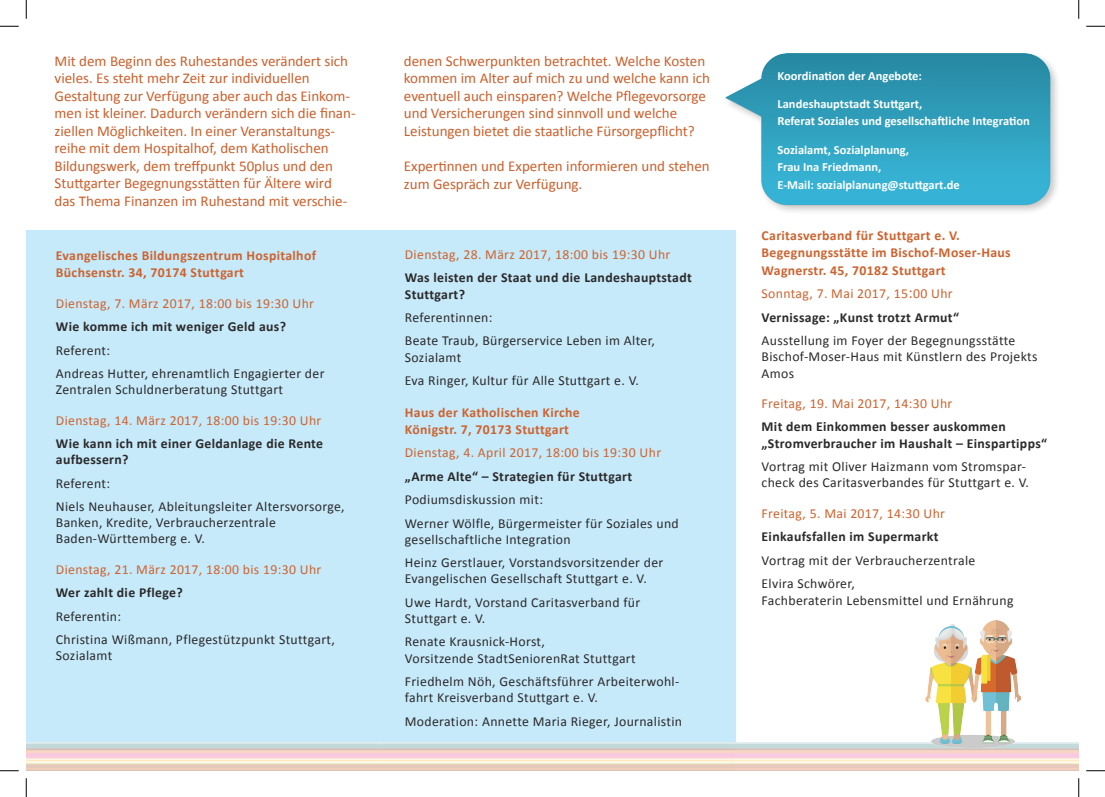
<style>
.page{position:relative;width:1105px;height:797px;background:#fff}
.page>*{position:absolute;margin:0;border:0;box-sizing:border-box;transform-origin:0 0}
.t1{font:15px/17.5px "Calibri";color:#cb5f2b}
.t2{font:13.75px/16.2px "Calibri";letter-spacing:.025em;color:#2b292a}
.t3{font:700 13.75px/16.2px "Calibri";letter-spacing:.025em;color:#2b292a}
.t4{font:13.75px "Calibri";letter-spacing:.025em;color:#cd632f}
.t5{font:700 13.75px/17.5px "Calibri";letter-spacing:.025em;color:#cd632f}
.t6{font:700 12.5px/17.5px "Calibri";color:#fff}
.s1{font-size:16.25px}
</style>
<div class="page">
<div style="left:722px;top:50px;width:338px;height:165px;background:#231f20;opacity:.25"></div>
<img style="left:725px;top:54px;width:326px;height:151px">
<div style="left:26px;top:230px;width:710px;height:512px;background:#c6eafa"></div>
<img style="left:925px;top:621px;width:96px;height:126px">
<svg style="left:0;top:25px;width:19px;height:2px"></svg>
<svg style="left:1086px;top:25px;width:19px;height:2px"></svg>
<svg style="left:0;top:770px;width:19px;height:1px"></svg>
<svg style="left:1086px;top:770px;width:19px;height:1px"></svg>
<svg style="left:25px;top:0;width:2px;height:19px"></svg>
<svg style="left:25px;top:778px;width:2px;height:19px"></svg>
<svg style="left:1078px;top:0;width:1px;height:19px"></svg>
<svg style="left:1078px;top:778px;width:1px;height:19px"></svg>
<p class="t1" style="left:55px;top:52px;width:302px">Mit dem Beginn des Ruhestandes verändert sich vieles. Es steht mehr Zeit zur individuellen Gestaltung zur Verfügung aber auch das Einkom&shy;men ist kleiner. Dadurch verändern sich die finan&shy;ziellen Möglichkeiten. In einer Veranstaltungs&shy;reihe mit dem Hospitalhof, dem Katholischen Bildungswerk, dem treffpunkt 50plus und den Stuttgarter Begegnungsstätten für Ältere wird das Thema Finanzen im Ruhestand mit verschie-</p>
<p class="t1" style="left:404px;top:52px;width:308px">denen Schwerpunkten betrachtet. Welche Kosten kommen im Alter auf mich zu und welche kann ich eventuell auch einsparen? Welche Pflegevorsorge und Versicherungen sind sinnvoll und welche Leistungen bietet die staatliche Fürsorgepflicht?</p>
<p class="t1" style="left:404px;top:157px;width:307px">Expertinnen und Experten informieren und stehen zum Gespräch zur Verfügung.</p>
<p class="t5" style="left:56px;top:246px;width:262px">Evangelisches Bildungszentrum Hospitalhof<br>Büchsenstr. 34, 70174 Stuttgart</p>
<p class="t4" style="left:56px;top:294px;width:260px">Dienstag, 7. März 2017, 18:00 bis 19:30 Uhr</p>
<p class="t3" style="left:56px;top:318px;width:232px">Wie komme ich mit weniger Geld aus?</p>
<p class="t2" style="left:56px;top:342px;width:56px">Referent:</p>
<p class="t2" style="left:56px;top:365px;width:270px">Andreas Hutter, ehrenamtlich Engagierter der<br>Zentralen Schuldnerberatung Stuttgart</p>
<p class="t4" style="left:56px;top:411px;width:267px">Dienstag, 14. März 2017, 18:00 bis 19:30 Uhr</p>
<p class="t3" style="left:56px;top:435px;width:269px">Wie kann ich mit einer Geldanlage die Rente aufbessern?</p>
<p class="t2" style="left:56px;top:475px;width:56px">Referent:</p>
<p class="t2" style="left:56px;top:498px;width:290px">Niels Neuhauser, Ableitungsleiter Altersvorsorge,<br>Banken, Kredite, Verbraucherzentrale<br>Baden-Württemberg e. V.</p>
<p class="t4" style="left:56px;top:560px;width:267px">Dienstag, 21. März 2017, 18:00 bis 19:30 Uhr</p>
<p class="t3" style="left:56px;top:584px;width:128px">Wer zahlt die Pflege?</p>
<p class="t2" style="left:56px;top:608px;width:67px">Referentin:</p>
<p class="t2" style="left:56px;top:631px;width:281px">Christina Wißmann, Pflegestützpunkt Stuttgart,<br>Sozialamt</p>
<p class="t4" style="left:405px;top:246px;width:267px">Dienstag, 28. März 2017, 18:00 bis 19:30 Uhr</p>
<p class="t3" style="left:405px;top:270px;width:288px">Was leisten der Staat und die Landeshauptstadt<br>Stuttgart?</p>
<p class="t2" style="left:405px;top:309px;width:89px">Referentinnen:</p>
<p class="t2" style="left:405px;top:333px;width:252px">Beate Traub, Bürgerservice Leben im Alter,<br>Sozialamt</p>
<p class="t2" style="left:405px;top:372px;width:236px">Eva Ringer, Kultur für Alle Stuttgart e. V.</p>
<p class="t5" style="left:405px;top:403px;width:176px">Haus der Katholischen Kirche<br>Königstr. 7, 70173 Stuttgart</p>
<p class="t4" style="left:405px;top:444px;width:258px">Dienstag, 4. April 2017, 18:00 bis 19:30 Uhr</p>
<p class="t3" style="left:405px;top:468px;width:229px">„Arme Alte“ – Strategien für Stuttgart</p>
<p class="t2" style="left:405px;top:491px;width:140px">Podiumsdiskussion mit:</p>
<p class="t2" style="left:405px;top:515px;width:275px">Werner Wölfle, Bürgermeister für Soziales und gesellschaftliche Integration</p>
<p class="t2" style="left:405px;top:554px;width:260px">Heinz Gerstlauer, Vorstandsvorsitzender der<br>Evangelischen Gesellschaft Stuttgart e. V.</p>
<p class="t2" style="left:405px;top:594px;width:237px">Uwe Hardt, Vorstand Caritasverband für<br>Stuttgart e. V.</p>
<p class="t2" style="left:405px;top:633px;width:232px">Renate Krausnick-Horst,<br>Vorsitzende StadtSeniorenRat Stuttgart</p>
<p class="t2" style="left:405px;top:673px;width:276px">Friedhelm Nöh, Geschäftsführer Arbeiterwohl&shy;fahrt Kreisverband Stuttgart e. V.</p>
<p class="t2" style="left:405px;top:713px;width:279px">Moderation: Annette Maria Rieger, Journalistin</p>
<p class="t6" style="left:777px;top:67px;width:146px">Koordination der Angebote:</p>
<p class="t6" style="left:777px;top:95px;width:146px">Landeshauptstadt Stuttgart,</p>
<p class="t6" style="left:777px;top:112px;width:254px">Referat Soziales und gesellschaftliche Integration</p>
<p class="t6" style="left:777px;top:141px;width:133px">Sozialamt, Sozialplanung,</p>
<p class="t6" style="left:777px;top:158px;width:184px">Frau Ina Friedmann,<br>E-Mail: sozialplanung@stuttgart.de</p>
<p class="t5" style="left:761px;top:227px;width:251px">Caritasverband für Stuttgart e. V.<br>Begegnungsstätte im Bischof-Moser-Haus<br>Wagnerstr. 45, 70182 Stuttgart</p>
<p class="t4" style="left:761px;top:285px;width:193px">Sonntag, 7. Mai 2017, 15<span class="s1">:</span>00 Uhr</p>
<p class="t3" style="left:761px;top:309px;width:199px">Vernissage: „Kunst trotzt Armut“</p>
<p class="t2" style="left:761px;top:332px;width:278px">Ausstellung im Foyer der Begegnungsstätte<br>Bischof-Moser-Haus mit Künstlern des Projekts<br>Amos</p>
<p class="t4" style="left:761px;top:395px;width:192px">Freitag, 19. Mai 2017, 14:30 Uhr</p>
<p class="t3" style="left:761px;top:418px;width:287px">Mit dem Einkommen besser auskommen „Stromverbraucher im Haushalt – Einspartipps“</p>
<p class="t2" style="left:761px;top:458px;width:269px">Vortrag mit Oliver Haizmann vom Stromspar&shy;check des Caritasverbandes für Stuttgart e. V.</p>
<p class="t4" style="left:761px;top:504px;width:185px">Freitag, 5. Mai 2017, 14:30 Uhr</p>
<p class="t3" style="left:761px;top:528px;width:178px">Einkaufsfallen im Supermarkt</p>
<p class="t2" style="left:761px;top:552px;width:215px">Vortrag mit der Verbraucherzentrale</p>
<p class="t2" style="left:761px;top:575px;width:253px">Elvira Schwörer,<br>Fachberaterin Lebensmittel und Ernährung</p>
</div>
